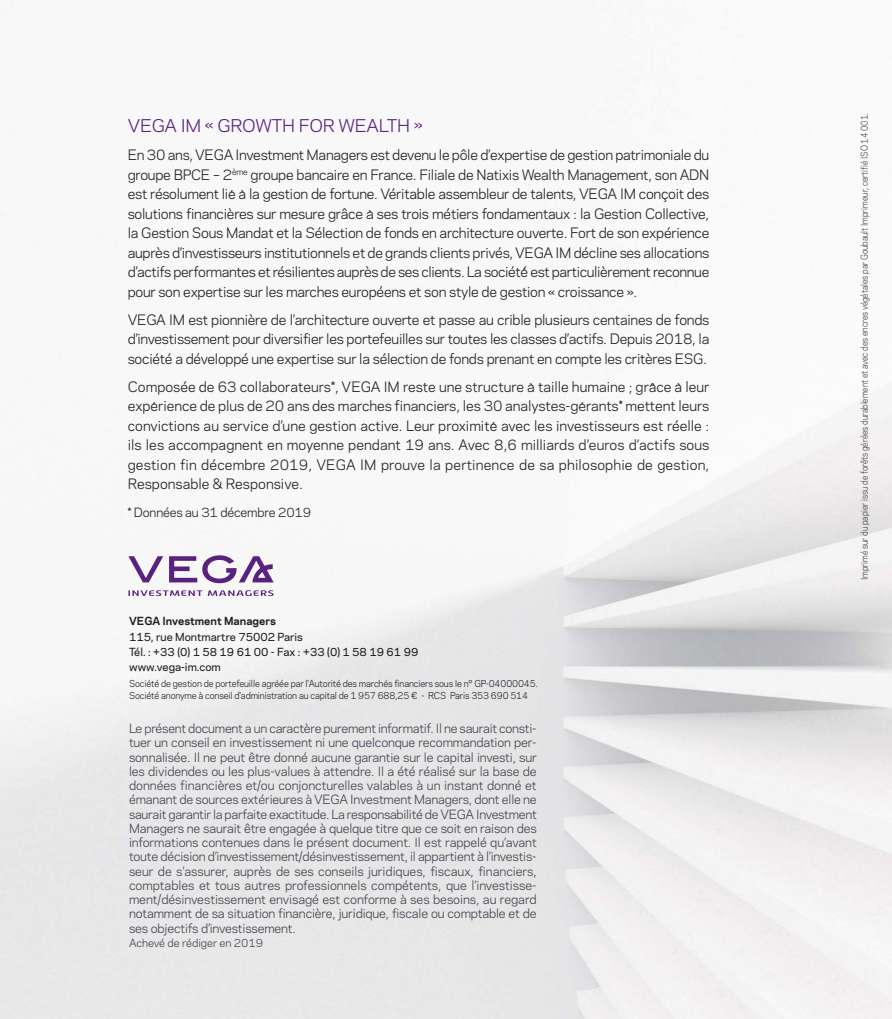
<style>
.page{position:relative;width:892px;height:1019px;background:#fff}
.page>*{position:absolute;margin:0;border:0;box-sizing:border-box;transform-origin:0 0}
.t1{font:16.5px "Polaris";letter-spacing:-.015em;color:#59227f;scale:1.05 1}
.t2{font:13.5px/19.5px "Polaris";letter-spacing:-.005em;color:#231f20;text-align:justify}
.t3{font:600 13.5px "Baskerville";color:#231f20}
.t4{font:12px/14.2px "Polaris";letter-spacing:-.015em;color:#3f454f;text-align:justify}
.t5{font:12px "Polaris";letter-spacing:-.015em;color:#231f20}
.t6{font:500 10.5px/15px "Polaris";color:#231f20}
.t7{font:700 10.5px "Polaris";color:#231f20}
.t8{font:10.5px "Polaris";letter-spacing:-.005em;color:#3f454f}
.t9{font:9px/12px "Polaris";letter-spacing:-.015em;color:#231f20;scale:.95 1}
.t10{font:9px "Polaris";letter-spacing:-.005em;color:#3f454f;scale:.85 1}
.s1{font-family:"Baskerville";font-weight:600}
</style>
<div class="page">
<svg style="left:128px;top:556px;width:35px;height:26px"></svg>
<svg style="left:128px;top:590px;width:74px;height:6px"></svg>
<svg style="left:208px;top:590px;width:65px;height:6px"></svg>
<svg style="left:169px;top:555px;width:105px;height:28px"></svg>
<p class="t1" style="left:128px;top:119px;width:282px">VEGA IM « GROWTH FOR WEALTH »</p>
<p class="t2" style="left:128px;top:146px;width:583px">En 30 ans, VEGA Investment Managers est devenu le pôle d’expertise de gestion patrimoniale du groupe BPCE – 2<sup>ème</sup> groupe bancaire en France. Filiale de Natixis Wealth Management, son ADN est résolument lie<span class="s1">́</span>a<span class="s1">̀</span>la gestion de fortune. Véritable assembleur de talents, VEGA IM conçoit des solutions financières sur mesure grâce a<span class="s1">̀</span>ses trois métiers fondamentaux : la Gestion Collective, la Gestion Sous Mandat et la Sélection de fonds en architecture ouverte. Fort de son expérience auprès d’investisseurs institutionnels et de grands clients privés, VEGA IM décline ses allocations d’actifs performantes et résilientes auprès de ses clients. La société<span class="s1">́</span>est particulièrement reconnue pour son expertise sur les marches européens et son style de gestion « croissance ».</p>
<p class="t2" style="left:128px;top:311px;width:583px">VEGA IM est pionnière de l’architecture ouverte et passe au crible plusieurs centaines de fonds d’investissement pour diversifier les portefeuilles sur toutes les classes d’actifs. Depuis 2018, la société a développé une expertise sur la sélection de fonds prenant en compte les critères ESG.</p>
<p class="t2" style="left:128px;top:378px;width:583px">Composée de 63 collaborateurs*, VEGA IM reste une structure a<span class="s1">̀</span>taille humaine ; gra<span class="s1">̂</span>ce a<span class="s1">̀</span>leur experience de plus de 20 ans des marches financiers, les 30 analystes-gerants* mettent leurs</p>
<p class="t3" style="left:158px;top:399px;width:6px">́</p>
<p class="t3" style="left:586px;top:399px;width:6px">́</p>
<p class="t2" style="left:128px;top:417px;width:583px">convictions au service d’une gestion active. Leur proximite<span class="s1">́</span>avec les investisseurs est réelle : ils les accompagnent en moyenne pendant 19 ans. Avec 8,6 milliards d’euros d’actifs sous gestion fin décembre 2019, VEGA IM prouve la pertinence de sa philosophie de gestion, Responsable &amp; Responsive.</p>
<p class="t5" style="left:128px;top:508px;width:185px">* Données au 31 décembre 2019</p>
<p class="t7" style="left:129px;top:615px;width:148px">VEGA Investment Managers</p>
<p class="t6" style="left:129px;top:631px;width:291px">115, rue Montmartre 75002 Paris<br>Tél. : +33 (0) 1 58 19 61 00 - Fax : +33 (0) 1 58 19 61 99 www.vega-im.com</p>
<p class="t9" style="left:129px;top:679px;width:432px">Société de gestion de portefeuille agréée par l'Autorité des marchés financiers sous le n° GP-04000045.<br>Société anonyme à conseil d'administration au capital de 1 957 688,25 € - RCS Paris 353 690 514</p>
<p class="t4" style="left:129px;top:722px;width:409px">Le présent document a un caractère purement informatif. Il ne saurait consti&shy;tuer un conseil en investissement ni une quelconque recommandation per&shy;sonnalisée. Il ne peut être donné aucune garantie sur le capital investi, sur les dividendes ou les plus-values à attendre. Il a été réalisé sur la base de données financières et/ou conjoncturelles valables à un instant donné et émanant de sources extérieures à VEGA Investment Managers, dont elle ne saurait garantir la parfaite exactitude. La responsabilité de VEGA Investment Managers ne saurait être engagée à quelque titre que ce soit en raison des informations contenues dans le présent document. Il est rappelé qu’avant toute décision d’investissement/désinvestissement, il appartient à l’investis&shy;seur de s’assurer, auprès de ses conseils juridiques, fiscaux, financiers, comptables et tous autres professionnels compétents, que l’investisse&shy;ment/désinvestissement envisagé est conforme à ses besoins, au regard notamment de sa situation financière, juridique, fiscale ou comptable et de ses objectifs d’investissement.</p>
<p class="t8" style="left:129px;top:938px;width:136px">Achevé de rédiger en 2019</p>
<p class="t10" style="left:860px;top:580px;width:551px;rotate:-90deg">Imprimé sur du papier issu de forêts gérées durablement et avec des encres végétales par Goubault Imprimeur, certifié ISO 14 001.</p>
</div>
